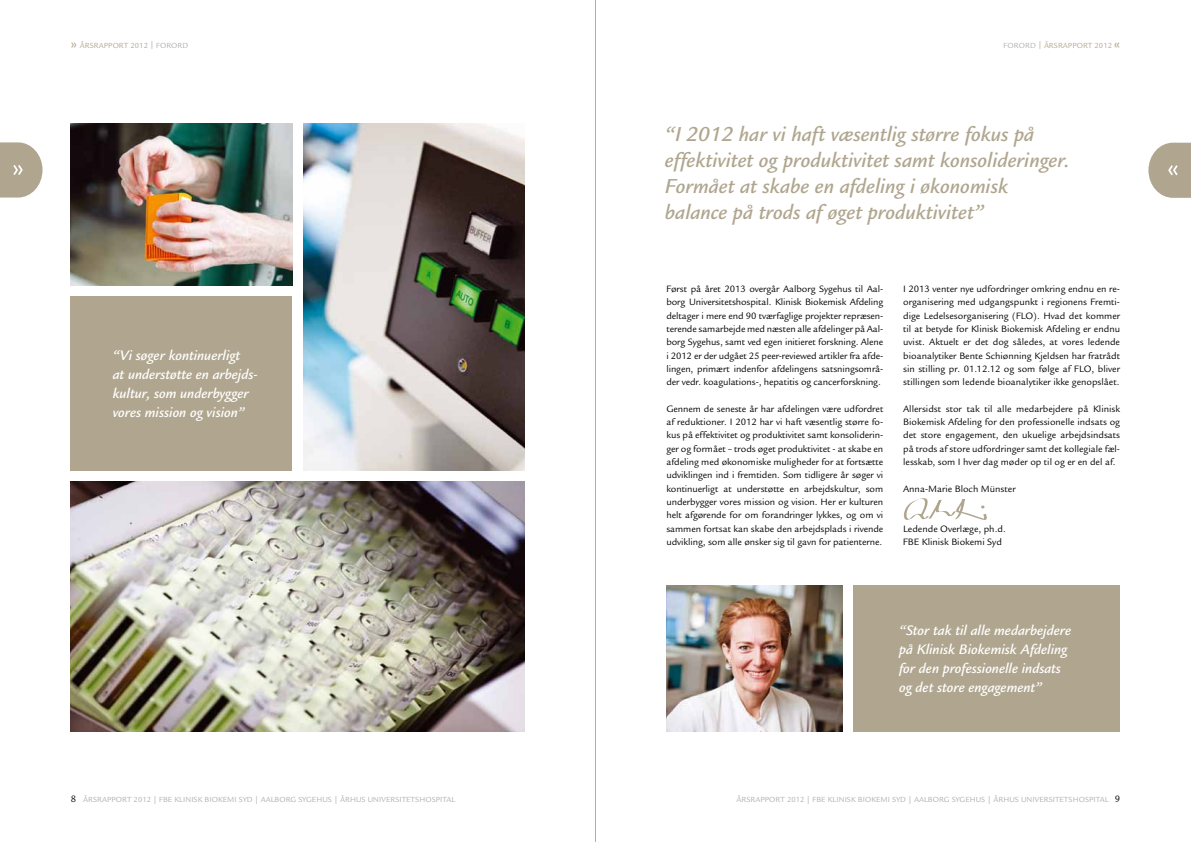
<style>
.page{position:relative;width:1191px;height:842px;background:#fff}
.page>*{position:absolute;margin:0;border:0;box-sizing:border-box;transform-origin:0 0}
.t1{font:italic 500 22px/26px "Legacy Sans";color:#b0a68f}
.t2{font:italic 500 15px/19px "Legacy Sans";color:#fff}
.t3{font:10px/13.3px "Legacy Sans";color:#000;text-align:justify}
.t4{font:8px "Legacy Sans";letter-spacing:.01em;color:#acaeb2}
.t5{font:8px "Legacy Sans";letter-spacing:.01em;color:#b0a68f}
.s1{font-family:"Meta Plus";font-size:12px}
.s2{color:#acaeb2}
.s3{font-size:10px;color:#000}
</style>
<div class="page">
<svg style="left:903px;top:498px;width:84px;height:22px"></svg>
<img style="left:666px;top:585px;width:176px;height:146px">
<svg style="left:1148px;top:143px;width:43px;height:55px;background:#bbb39f"></svg>
<svg style="left:0;top:142px;width:43px;height:56px;background:#bcb4a1"></svg>
<div style="left:853px;top:585px;width:267px;height:146px;background:#b0a68f"></div>
<img style="left:71px;top:482px;width:453px;height:249px">
<img style="left:303px;top:123px;width:221px;height:348px">
<img style="left:71px;top:123px;width:221px;height:163px">
<div style="left:71px;top:296px;width:221px;height:175px;background:#b0a68f"></div>
<hr style="left:595px;top:0;width:1px;height:842px;background:#acaeb2">
<p class="t5" style="left:71px;top:41px;width:92px"><span class="s1">»</span> ÅRSRAPPORT 2012 | <span class="s2">forord</span></p>
<h2 class="t2" style="left:113px;top:346px;width:147px">“Vi søger kontinuerligt<br>at understøtte en arbejds&shy;kultur, som underbygger vores mission og vision”</h2>
<p class="t4" style="left:71px;top:795px;width:196px"><span class="s3">8</span> ÅRSRAPPORT 2012 | FBE KLINISK BIOKEMI SYD | aalbor</p>
<p class="t4" style="left:290px;top:795px;width:101px">g sygehus | århus universitets</p>
<p class="t4" style="left:419px;top:795px;width:12px">hospital</p>
<p class="t5" style="left:1003px;top:41px;width:118px"><span class="s2">FORORD</span> | ÅRSRAPPORT 2012 <span class="s1">«</span></p>
<h1 class="t1" style="left:665px;top:121px;width:406px">“I 2012 har vi haft væsentlig større fokus på effektivitet og produktivitet samt konsolideringer.<br>Formået at skabe en afdeling i økonomisk balance på trods af øget produktivitet”</h1>
<p class="t3" style="left:666px;top:282px;width:218px">Først på året 2013 overgår Aalborg Sygehus til Aal&shy;borg U niversitetshospital. Klinisk Biokemisk Afdeling deltager i mere end 90 tværfaglige projekter repræsen&shy;terende samarbejde med næsten alle afdelinger på Aal&shy;borg Sygehus, samt ved egen initieret forskning. Alene i 2012 er der udgået 25 peer-reviewed artikler fra afde&shy;lingen, primært indenfor afdelingens satsningsområ&shy;der vedr. koagulations-, hepatitis og cancerforskning.</p>
<p class="t3" style="left:666px;top:402px;width:218px">Gennem de seneste år har afdelingen være udfordret af reduktioner. I 2012 har vi haft væsentlig større fo&shy;kus på effektivitet og produktivitet samt konsoliderin&shy;ger og formået – trods øget produktivitet - at skabe en afdeling med økonomiske muligheder for at fortsætte udviklingen ind i fremtiden. Som tidligere år søger vi kontinuerligt at understøtte en arbejdskultur, som underbygger vores mission og vision. H er er kulturen helt afgørende for om forandringer lykkes, og om vi sammen fortsat kan skabe den arbejdsplads i rivende udvikling, som alle ønsker sig til gavn for patienterne.</p>
<p class="t3" style="left:903px;top:282px;width:218px">I 2013 venter nye udfordringer omkring endnu en re&shy;organisering med udgangspunkt i regionens Fremti&shy;dige Ledelsesorganisering (FLO). Hvad det kommer til at betyde for Klinisk Biokemisk Afdeling er endnu uvist. Aktuelt er det dog således, at vores ledende bioanalytiker Bente Schiønning Kjeldsen har fratrådt sin stilling pr. 01.12.12 og som følge af FLO, bliver stillingen som ledende bioanalytiker ikke genopslået.</p>
<p class="t3" style="left:903px;top:402px;width:218px">Allersidst stor tak til alle medarbejdere på Klinisk Biokemisk Afdeling for den professionelle indsats og det store engagement, den ukuelige arbejdsindsats på trods af store udfordringer samt det kollegiale fæl&shy;lesskab, som I hver dag møder op til og er en del af.</p>
<p class="t3" style="left:903px;top:482px;width:114px">Anna-Marie Bloch Münster</p>
<p class="t3" style="left:903px;top:522px;width:104px">Ledende Overlæge, ph.d.<br>FBE Klinisk Biokemi Syd</p>
<h2 class="t2" style="left:899px;top:621px;width:174px">“Stor tak til alle medarbejdere på Klinisk Biokemisk Afdeling for den professionelle indsats og det store engagement”</h2>
<p class="t4" style="left:736px;top:795px;width:184px">ÅRSRAPPORT 2012 | FBE KLINISK BIOKEMI SYD | aalbor</p>
<p class="t4" style="left:944px;top:795px;width:101px">g sygehus | århus universitets</p>
<p class="t4" style="left:1072px;top:795px;width:12px">hospital</p>
<p class="t3" style="left:1114px;top:792px;width:7px">9</p>
</div>
